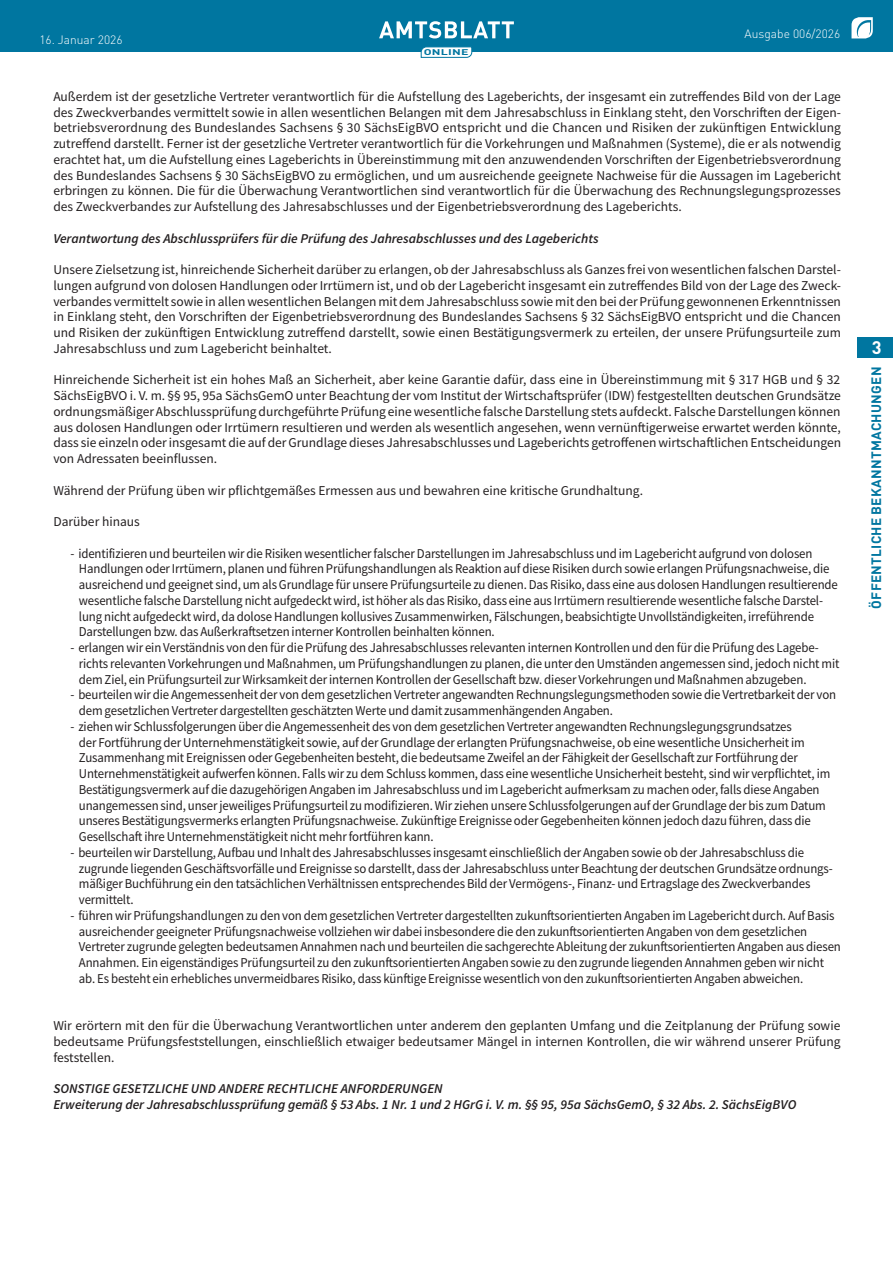
<style>
.page{position:relative;width:893px;height:1263px;background:#fff}
.page>*{position:absolute;margin:0;border:0;box-sizing:border-box;transform-origin:0 0}
.t1{font:700 18px "DIN Pro";color:#fff}
._2022_-_Brotschrift_-_Aufzählung_Strich_E{font:13.5px/15.8px "Source Sans Pro";letter-spacing:-.01em;color:#231f20;scale:.95 1}
.Brotschrift{font:13.5px/15.8px "Source Sans Pro";color:#231f20;text-align:justify}
.Brotschrift-2{font:italic 600 13.5px "Source Sans Pro";color:#231f20}
.t2{font:700 13.5px "DIN Pro";letter-spacing:.02em;color:#0076a0}
.t3{font:300 12px "DIN Pro";color:#fff}
.t4{font:700 8.25px "DIN Pro";letter-spacing:.02em;color:#0076a0;scale:1.5 1}
</style>
<div class="page">
<div style="left:0;top:0;width:893px;height:51px;background:#0076a0"></div>
<svg style="left:851px;top:17px;width:22px;height:21px"></svg>
<svg style="left:379px;top:21px;width:135px;height:17px"></svg>
<svg style="left:421px;top:47px;width:51px;height:11px"></svg>
<div style="left:857px;top:337px;width:36px;height:21px;background:#0076a0"></div>
<p class="t3" style="left:39px;top:30px;width:85px">16. Januar 2026</p>
<p class="t4" style="left:424px;top:45px;width:31px">ONLINE</p>
<p class="t3" style="left:745px;top:25px;width:97px">Ausgabe 006/2026</p>
<p class="Brotschrift" style="left:53px;top:88px;width:789px">Außerdem ist der gesetzliche Vertreter verantwortlich für die Aufstellung des Lageberichts, der insgesamt ein zutreffendes Bild von der Lage des Zweckverbandes vermittelt sowie in allen wesentlichen Belangen mit dem Jahresabschluss in Einklang steht, den Vorschriften der Eigen&shy;betriebsverordnung des Bundeslandes Sachsens § 30 SächsEigBVO entspricht und die Chancen und Risiken der zukünftigen Entwicklung zutreffend darstellt. Ferner ist der gesetzliche Vertreter verantwortlich für die Vorkehrungen und Maßnahmen (Systeme), die er als notwendig erachtet hat, um die Aufstellung eines Lageberichts in Übereinstimmung mit den anzuwendenden Vorschriften der Eigenbetriebsverordnung des Bundeslandes Sachsens § 30 SächsEigBVO zu ermöglichen, und um ausreichende geeignete Nachweise für die Aussagen im Lagebericht erbringen zu können. Die für die Überwachung Verantwortlichen sind verantwortlich für die Überwachung des Rechnungslegungsprozesses des Zweckverbandes zur Aufstellung des Jahresabschlusses und der Eigenbetriebsverordnung des Lageberichts.</p>
<p class="Brotschrift-2" style="left:53px;top:229px;width:547px">Verantwortung des Abschlussprüfers für die Prüfung des Jahresabschlusses und des Lageberichts</p>
<p class="Brotschrift" style="left:53px;top:262px;width:789px">Unsere Zielsetzung ist, hinreichende Sicherheit darüber zu erlangen, ob der Jahresabschluss als Ganzes frei von wesentlichen falschen Darstel&shy;lungen aufgrund von dolosen Handlungen oder Irrtümern ist, und ob der Lagebericht insgesamt ein zutreffendes Bild von der Lage des Zweck&shy;verbandes vermittelt sowie in allen wesentlichen Belangen mit dem Jahresabschluss sowie mit den bei der Prüfung gewonnenen Erkenntnissen in Einklang steht, den Vorschriften der Eigenbetriebsverordnung des Bundeslandes Sachsens § 32 SächsEigBVO entspricht und die Chancen und Risiken der zukünftigen Entwicklung zutreffend darstellt, sowie einen Bestätigungsvermerk zu erteilen, der unsere Prüfungsurteile zum Jahresabschluss und zum Lagebericht beinhaltet.</p>
<p class="Brotschrift" style="left:53px;top:372px;width:789px">Hinreichende Sicherheit ist ein hohes Maß an Sicherheit, aber keine Garantie dafür, dass eine in Übereinstimmung mit § 317 HGB und § 32<br>SächsEigBVO i. V. m. §§ 95, 95a SächsGemO unter Beachtung der vom Institut der Wirtschaftsprüfer (IDW) festgestellten deutschen Grundsätze ordnungsmäßiger Abschlussprüfung durchgeführte Prüfung eine wesentliche falsche Darstellung stets aufdeckt. Falsche Darstellungen können aus dolosen Handlungen oder Irrtümern resultieren und werden als wesentlich angesehen, wenn vernünftigerweise erwartet werden könnte, dass sie einzeln oder insgesamt die auf der Grundlage dieses Jahresabschlusses und Lageberichts getroffenen wirtschaftlichen Entscheidungen von Adressaten beeinflussen.</p>
<p class="Brotschrift" style="left:53px;top:482px;width:591px">Während der Prüfung üben wir pflichtgemäßes Ermessen aus und bewahren eine kritische Grundhaltung.</p>
<p class="Brotschrift" style="left:53px;top:514px;width:88px">Darüber hinaus</p>
<p class="_2022_-_Brotschrift_-_Aufzählung_Strich_E" style="left:79px;top:545px;width:800px;text-indent:-9px">- identifizieren und beurteilen wir die Risiken wesentlicher falscher Darstellungen im Jahresabschluss und im Lagebericht aufgrund von dolosen Handlungen oder Irrtümern, planen und führen Prüfungshandlungen als Reaktion auf diese Risiken durch sowie erlangen Prüfungsnachweise, die ausreichend und geeignet sind, um als Grundlage für unsere Prüfungsurteile zu dienen. Das Risiko, dass eine aus dolosen Handlungen resultierende wesentliche falsche Darstellung nicht aufgedeckt wird, ist höher als das Risiko, dass eine aus Irrtümern resultierende wesentliche falsche Darstel&shy;lung nicht aufgedeckt wird, da dolose Handlungen kollusives Zusammenwirken, Fälschungen, beabsichtigte Unvollständigkeiten, irreführende Darstellungen bzw. das Außerkraftsetzen interner Kontrollen beinhalten können.</p>
<p class="_2022_-_Brotschrift_-_Aufzählung_Strich_E" style="left:79px;top:640px;width:802px;text-indent:-9px">- erlangen wir ein Verständnis von den für die Prüfung des Jahresabschlusses relevanten internen Kontrollen und den für die Prüfung des Lagebe&shy;richts relevanten Vorkehrungen und Maßnahmen, um Prüfungshandlungen zu planen, die unter den Umständen angemessen sind, jedoch nicht mit dem Ziel, ein Prüfungsurteil zur Wirksamkeit der internen Kontrollen der Gesellschaft bzw. dieser Vorkehrungen und Maßnahmen abzugeben.</p>
<p class="_2022_-_Brotschrift_-_Aufzählung_Strich_E" style="left:79px;top:687px;width:799px;text-indent:-9px">- beurteilen wir die Angemessenheit der von dem gesetzlichen Vertreter angewandten Rechnungslegungsmethoden sowie die Vertretbarkeit der von dem gesetzlichen Vertreter dargestellten geschätzten Werte und damit zusammenhängenden Angaben.</p>
<p class="_2022_-_Brotschrift_-_Aufzählung_Strich_E" style="left:79px;top:718px;width:792px;text-indent:-9px">- ziehen wir Schlussfolgerungen über die Angemessenheit des von dem gesetzlichen Vertreter angewandten Rechnungslegungsgrundsatzes<br>der Fortführung der Unternehmenstätigkeit sowie, auf der Grundlage der erlangten Prüfungsnachweise, ob eine wesentliche Unsicherheit im Zusammenhang mit Ereignissen oder Gegebenheiten besteht, die bedeutsame Zweifel an der Fähigkeit der Gesellschaft zur Fortführung der Unternehmenstätigkeit aufwerfen können. Falls wir zu dem Schluss kommen, dass eine wesentliche Unsicherheit besteht, sind wir verpflichtet, im Bestätigungsvermerk auf die dazugehörigen Angaben im Jahresabschluss und im Lagebericht aufmerksam zu machen oder, falls diese Angaben unangemessen sind, unser jeweiliges Prüfungsurteil zu modifizieren. Wir ziehen unsere Schlussfolgerungen auf der Grundlage der bis zum Datum unseres Bestätigungsvermerks erlangten Prüfungsnachweise. Zukünftige Ereignisse oder Gegebenheiten können jedoch dazu führen, dass die Gesellschaft ihre Unternehmenstätigkeit nicht mehr fortführen kann.</p>
<p class="_2022_-_Brotschrift_-_Aufzählung_Strich_E" style="left:79px;top:844px;width:795px;text-indent:-9px">- beurteilen wir Darstellung, Aufbau und Inhalt des Jahresabschlusses insgesamt einschließlich der Angaben sowie ob der Jahresabschluss die zugrunde liegenden Geschäftsvorfälle und Ereignisse so darstellt, dass der Jahresabschluss unter Beachtung der deutschen Grundsätze ordnungs&shy;mäßiger Buchführung ein den tatsächlichen Verhältnissen entsprechendes Bild der Vermögens-, Finanz- und Ertragslage des Zweckverbandes vermittelt.</p>
<p class="_2022_-_Brotschrift_-_Aufzählung_Strich_E" style="left:79px;top:907px;width:804px;text-indent:-9px">- führen wir Prüfungshandlungen zu den von dem gesetzlichen Vertreter dargestellten zukunftsorientierten Angaben im Lagebericht durch. Auf Basis ausreichender geeigneter Prüfungsnachweise vollziehen wir dabei insbesondere die den zukunftsorientierten Angaben von dem gesetzlichen Vertreter zugrunde gelegten bedeutsamen Annahmen nach und beurteilen die sachgerechte Ableitung der zukunftsorientierten Angaben aus diesen Annahmen. Ein eigenständiges Prüfungsurteil zu den zukunftsorientierten Angaben sowie zu den zugrunde liegenden Annahmen geben wir nicht ab. Es besteht ein erhebliches unvermeidbares Risiko, dass künftige Ereignisse wesentlich von den zukunftsorientierten Angaben abweichen.</p>
<p class="Brotschrift" style="left:53px;top:1018px;width:789px">Wir erörtern mit den für die Überwachung Verantwortlichen unter anderem den geplanten Umfang und die Zeitplanung der Prüfung sowie bedeutsame Prüfungsfeststellungen, einschließlich etwaiger bedeutsamer Mängel in internen Kontrollen, die wir während unserer Prüfung feststellen.</p>
<p class="Brotschrift-2" style="left:53px;top:1080px;width:391px">SONSTIGE GESETZLICHE UND ANDERE RECHTLICHE ANFORDERUNGEN</p>
<p class="Brotschrift-2" style="left:53px;top:1095px;width:744px">Erweiterung der Jahresabschlussprüfung gemäß § 53 Abs. 1 Nr. 1 und 2 HGrG i. V. m. §§ 95, 95a SächsGemO, § 32 Abs. 2. SächsEigBVO</p>
<h1 class="t1" style="left:872px;top:333px;width:11px">3</h1>
<p class="t2" style="left:865px;top:609px;width:243px;rotate:-90deg">ÖFFENTLICHE BEKANNTMACHUNGEN</p>
</div>
